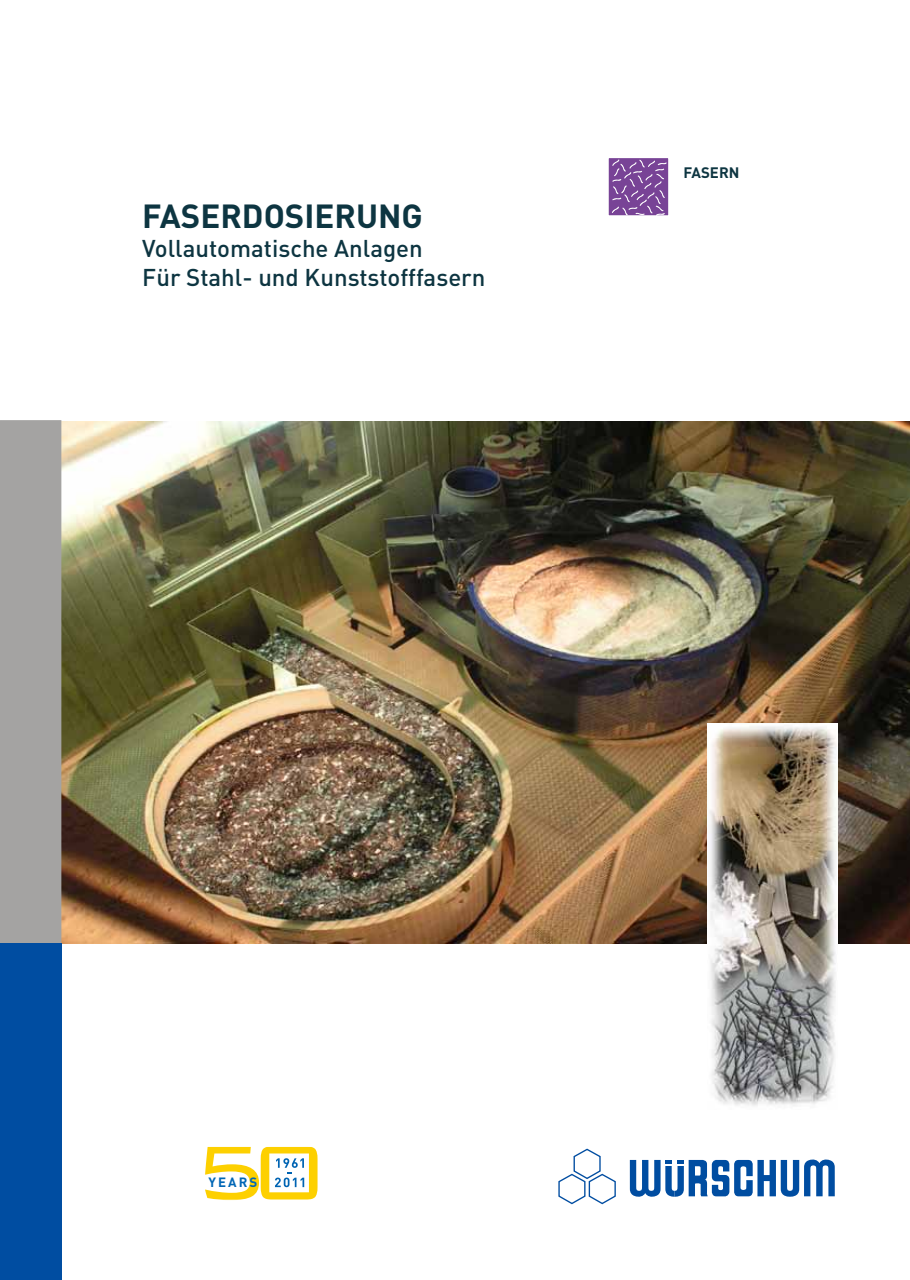
<style>
.page{position:relative;width:910px;height:1280px;background:#fff}
.page>*{position:absolute;margin:0;border:0;box-sizing:border-box;transform-origin:0 0}
.t1{font:700 33px "DIN";color:#0d3541}
.t2{font:500 24px/28.8px "DIN";color:#0d3541}
.t3{font:700 15px "DIN";color:#0d3541}
.t4{font:700 13.35px "DIN";letter-spacing:.15em;color:#0066b5}
</style>
<div class="page">
<img style="left:61px;top:422px;width:849px;height:522px">
<img style="left:707px;top:723px;width:131px;height:383px">
<div style="left:1px;top:421px;width:60px;height:522px;background:#a4a3a2"></div>
<div style="left:0;top:420px;width:61px;height:524px;border:2px solid #a4a3a2"></div>
<div style="left:0;top:944px;width:61px;height:336px;background:#004da1"></div>
<svg style="left:611px;top:160px;width:56px;height:54px;background:#8657a1"></svg>
<div style="left:607px;top:157px;width:63px;height:60px;border:2px solid #fff"></div>
<svg style="left:558px;top:1148px;width:58px;height:56px"></svg>
<svg style="left:630px;top:1159px;width:205px;height:38px"></svg>
<svg style="left:206px;top:1148px;width:112px;height:51px"></svg>
<div style="left:204px;top:1146px;width:128px;height:55px;border:1px solid #fff"></div>
<h1 class="t1" style="left:142px;top:195px;width:282px">FASERDOSIERUNG</h1>
<p class="t2" style="left:142px;top:233px;width:345px">Vollautomatische Anlagen<br>Für Stahl- und Kunststofffasern</p>
<p class="t3" style="left:684px;top:163px;width:57px">FASERN</p>
<p class="t4" style="left:209px;top:1174px;width:50px">YEARS</p>
</div>
